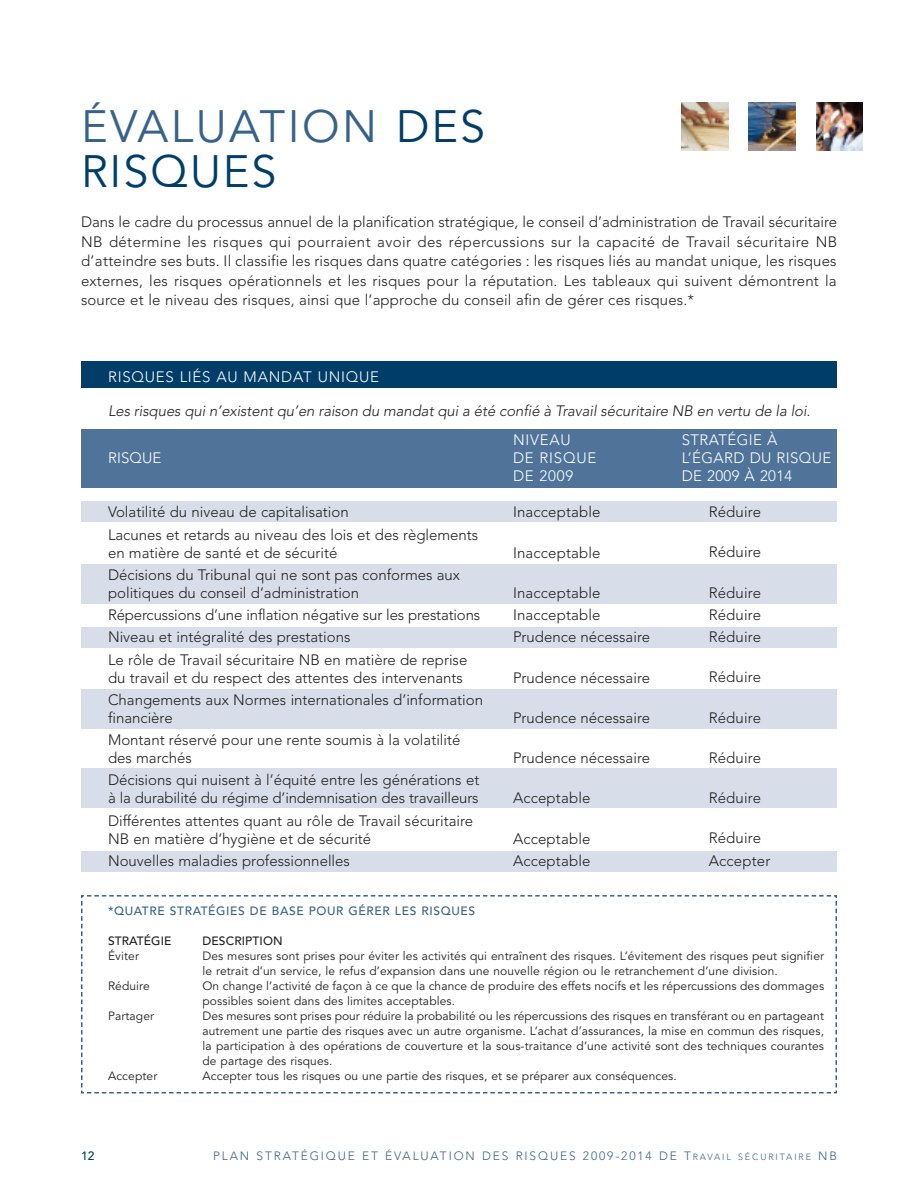
<style>
.page{position:relative;width:918px;height:1188px;background:#fff}
.page>*{position:absolute;margin:0;border:0;box-sizing:border-box;transform-origin:0 0}
.t1{font:45px/45px "Avenir";letter-spacing:.045em;color:#37638a}
.t2{font:300 15px/22.2px "Avenir";color:#231f20}
.t3{font:italic 300 15px "Avenir";letter-spacing:-.005em;color:#231f20}
.t4{font:300 15px/18px "Avenir";letter-spacing:.05em;color:#fff}
.t5{font:300 15px/18px "Avenir";letter-spacing:.025em;color:#fff}
.t6{font:12px/15px "Avenir";letter-spacing:.01em;color:#231f20}
.t7{font:300 12px "Avenir";letter-spacing:.155em;color:#37638a}
.t8{font:500 12px "Avenir";letter-spacing:.055em;color:#37638a}
.t9{font:500 12px "Avenir";letter-spacing:.01em;color:#231f20}
.t10{font:500 12px "Avenir";color:#003e69}
.s1{color:#003e69}
.s2{font-size:9px}
</style>
<div class="page">
<div style="left:81px;top:564px;width:756px;height:40px;background:#d8dee9"></div>
<div style="left:81px;top:689px;width:756px;height:39px;background:#d8dee9"></div>
<div style="left:81px;top:769px;width:756px;height:39px;background:#d8dee9"></div>
<div style="left:81px;top:362px;width:756px;height:26px;background:#003e69"></div>
<div style="left:81px;top:429px;width:756px;height:59px;background:#507499"></div>
<div style="left:81px;top:502px;width:756px;height:20px;background:#d8dee9"></div>
<div style="left:81px;top:627px;width:756px;height:20px;background:#d8dee9"></div>
<div style="left:81px;top:851px;width:756px;height:20px;background:#d8dee9"></div>
<img style="left:749px;top:102px;width:47px;height:49px">
<img style="left:816px;top:102px;width:47px;height:49px">
<svg style="left:81px;top:895px;width:756px;height:199px"></svg>
<img style="left:682px;top:102px;width:46px;height:49px">
<h1 class="t1" style="left:81px;top:108px;width:406px">ÉVALUATION <span class="s1">DES<br>RISQUES</span></h1>
<p class="t2" style="left:81px;top:214px;width:758px;line-height:19.5px;text-align:justify">Dans le cadre du processus annuel de la planification stratégique, le conseil d’administration de Travail sécuritaire NB détermine les risques qui pourraient avoir des répercussions sur la capacité de Travail sécuritaire NB d’atteindre ses buts. Il classifie les risques dans quatre catégories : les risques liés au mandat unique, les risques externes, les risques opérationnels et les risques pour la réputation. Les tableaux qui suivent démontrent la source et le niveau des risques, ainsi que l’approche du conseil afin de gérer ces risques.*</p>
<p class="t4" style="left:108px;top:369px;width:273px">RISQUES LIÉS AU MANDAT UNIQUE</p>
<p class="t3" style="left:108px;top:405px;width:704px">Les risques qui n’existent qu’en raison du mandat qui a été confié à Travail sécuritaire NB en vertu de la loi.</p>
<p class="t4" style="left:108px;top:450px;width:55px">RISQUE</p>
<p class="t2" style="left:108px;top:502px;width:372px">Volatilité du niveau de capitalisation<br>Lacunes et retards au niveau des lois et des règlements</p>
<p class="t2" style="left:108px;top:542px;width:354px">en matière de santé et de sécurité<br>Décisions du Tribunal qui ne sont pas conformes aux</p>
<p class="t2" style="left:108px;top:583px;width:374px">politiques du conseil d’administration<br>Répercussions d’une inflation négative sur les prestations Niveau et intégralité des prestations<br>Le rôle de Travail sécuritaire NB en matière de reprise</p>
<p class="t2" style="left:108px;top:667px;width:377px">du travail et du respect des attentes des intervenants<br>Changements aux Normes internationales d’information</p>
<p class="t2" style="left:108px;top:708px;width:354px">financière<br>Montant réservé pour une rente soumis à la volatilité</p>
<p class="t2" style="left:108px;top:748px;width:373px">des marchés<br>Décisions qui nuisent à l’équité entre les générations et</p>
<p class="t2" style="left:108px;top:788px;width:372px">à la durabilité du régime d’indemnisation des travailleurs<br>Différentes attentes quant au rôle de Travail sécuritaire</p>
<p class="t2" style="left:108px;top:829px;width:265px">NB en matière d’hygiène et de sécurité<br>Nouvelles maladies professionnelles</p>
<p class="t4" style="left:513px;top:432px;width:85px">NIVEAU<br>DE RISQUE<br>DE 2009</p>
<p class="t2" style="left:513px;top:502px;width:89px">Inacceptable</p>
<p class="t2" style="left:513px;top:542px;width:89px">Inacceptable</p>
<p class="t2" style="left:513px;top:583px;width:139px">Inacceptable<br>Inacceptable<br>Prudence nécessaire</p>
<p class="t2" style="left:513px;top:667px;width:139px">Prudence nécessaire</p>
<p class="t2" style="left:513px;top:708px;width:139px">Prudence nécessaire</p>
<p class="t2" style="left:513px;top:748px;width:139px">Prudence nécessaire</p>
<p class="t2" style="left:513px;top:788px;width:79px">Acceptable</p>
<p class="t2" style="left:513px;top:829px;width:79px">Acceptable<br>Acceptable</p>
<p class="t5" style="left:682px;top:432px;width:151px">STRATÉGIE À<br>L’ÉGARD DU RISQUE<br>DE 2009 À 2014</p>
<p class="t2" style="left:709px;top:502px;width:54px">Réduire</p>
<p class="t2" style="left:709px;top:542px;width:54px">Réduire</p>
<p class="t2" style="left:709px;top:583px;width:54px;text-align:justify">Réduire Réduire Réduire</p>
<p class="t2" style="left:709px;top:667px;width:54px">Réduire</p>
<p class="t2" style="left:709px;top:708px;width:54px">Réduire</p>
<p class="t2" style="left:709px;top:748px;width:54px">Réduire</p>
<p class="t2" style="left:709px;top:788px;width:54px">Réduire</p>
<p class="t2" style="left:709px;top:828px;width:63px">Réduire<br>Accepter</p>
<p class="t8" style="left:108px;top:906px;width:369px">*QUATRE STRATÉGIES DE BASE POUR GÉRER LES RISQUES</p>
<p class="t9" style="left:108px;top:936px;width:65px">STRATÉGIE</p>
<p class="t9" style="left:202px;top:936px;width:82px">DESCRIPTION</p>
<p class="t6" style="left:108px;top:949px;width:33px">Éviter</p>
<p class="t6" style="left:202px;top:949px;width:623px">Des mesures sont prises pour éviter les activités qui entraînent des risques. L’évitement des risques peut signifier le retrait d’un service, le refus d’expansion dans une nouvelle région ou le retranchement d’une division.</p>
<p class="t6" style="left:108px;top:979px;width:43px">Réduire</p>
<p class="t6" style="left:202px;top:979px;width:623px">On change l’activité de façon à ce que la chance de produire des effets nocifs et les répercussions des dommages possibles soient dans des limites acceptables.</p>
<p class="t6" style="left:108px;top:1009px;width:48px">Partager</p>
<p class="t6" style="left:202px;top:1009px;width:623px;text-align:justify">Des mesures sont prises pour réduire la probabilité ou les répercussions des risques en transférant ou en partageant autrement une partie des risques avec un autre organisme. L’achat d’assurances, la mise en commun des risques, la participation à des opérations de couverture et la sous-traitance d’une activité sont des techniques courantes de partage des risques.</p>
<p class="t6" style="left:108px;top:1070px;width:51px">Accepter</p>
<p class="t6" style="left:202px;top:1070px;width:476px">Accepter tous les risques ou une partie des risques, et se préparer aux conséquences.</p>
<p class="t10" style="left:81px;top:1151px;width:15px">12</p>
<p class="t7" style="left:213px;top:1151px;width:625px">PLAN STRATÉGIQUE ET ÉVALUATION DES RISQUES 2009-2014 DE T<span class="s2">RAVAIL SÉCURITAIRE</span> NB</p>
</div>
